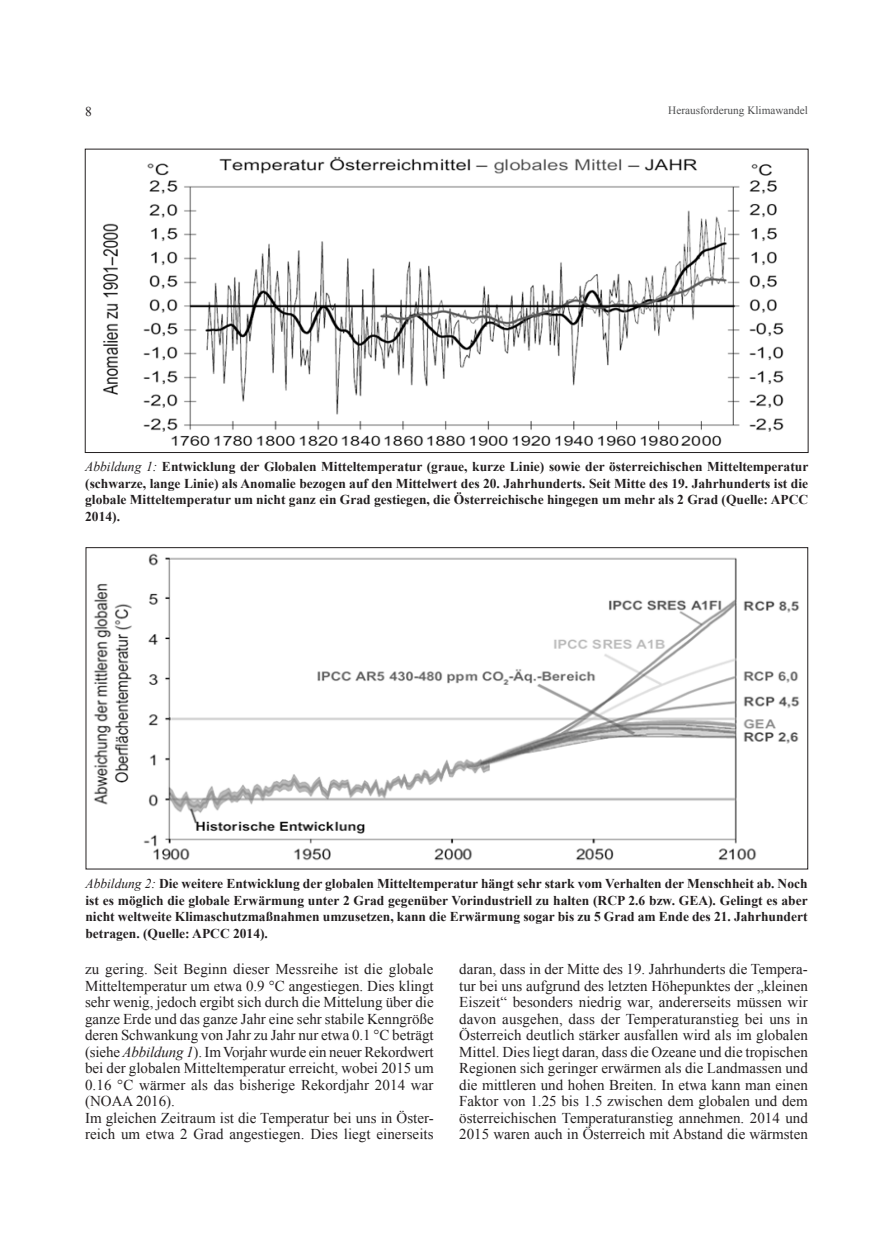
<style>
.page{position:relative;width:893px;height:1234px;background:#fff}
.page>*{position:absolute;margin:0;border:0;box-sizing:border-box;transform-origin:0 0}
.Fließtext{font:15px/16.5px "Times New Roman";color:#231f20;text-align:justify}
.Beschriftung{font:700 13.5px/16.5px "Times New Roman";color:#231f20;text-align:justify}
.t1{font:13.5px "Times New Roman";color:#231f20}
.t2{font:11.25px "Times New Roman";color:#4b4c4d}
.s1{font-weight:400;font-style:italic}
.s2{font-style:italic}
</style>
<div class="page">
<img style="left:103px;top:156px;width:681px;height:290px">
<img style="left:94px;top:553px;width:706px;height:308px">
<p class="t1" style="left:85px;top:102px;width:8px">8</p>
<p class="t2" style="left:668px;top:103px;width:141px">Herausforderung Klimawandel</p>
<p class="Beschriftung" style="left:85px;top:458px;width:725px"><span class="s1">Abbildung 1:</span> Entwicklung der Globalen Mitteltemperatur (graue, kurze Linie) sowie der österreichischen Mitteltemperatur (schwarze, lange Linie) als Anomalie bezogen auf den Mittelwert des 20. Jahrhunderts. Seit Mitte des 19. Jahrhunderts ist die globale Mitteltemperatur um nicht ganz ein Grad gestiegen, die Österreichische hingegen um mehr als 2 Grad (Quelle: APCC 2014).</p>
<p class="Beschriftung" style="left:85px;top:874px;width:724px"><span class="s1">Abbildung 2:</span> Die weitere Entwicklung der globalen Mitteltemperatur hängt sehr stark vom Verhalten der Menschheit ab. Noch ist es möglich die globale Erwärmung unter 2 Grad gegenüber Vorindustriell zu halten (RCP 2.6 bzw. GEA). Gelingt es aber nicht weltweite Klimaschutzmaßnahmen umzusetzen, kann die Erwärmung sogar bis zu 5 Grad am Ende des 21. Jahrhundert betragen. (Quelle: APCC 2014).</p>
<p class="Fließtext" style="left:85px;top:960px;width:350px">zu gering. Seit Beginn dieser Messreihe ist die globale Mitteltemperatur um etwa 0.9 °C angestiegen. Dies klingt sehr wenig, jedoch ergibt sich durch die Mittelung über die ganze Erde und das ganze Jahr eine sehr stabile Kenngröße deren Schwankung von Jahr zu Jahr nur etwa 0.1 °C beträgt (siehe <span class="s2">Abbildung 1</span>). Im Vorjahr wurde ein neuer Rekordwert bei der globalen Mitteltemperatur erreicht, wobei 2015 um 0.16 °C wärmer als das bisherige Rekordjahr 2014 war (NOAA 2016).</p>
<p class="Fließtext" style="left:85px;top:1108px;width:350px">Im gleichen Zeitraum ist die Temperatur bei uns in Öster&shy;reich um etwa 2 Grad angestiegen. Dies liegt einerseits</p>
<p class="Fließtext" style="left:459px;top:960px;width:350px">daran, dass in der Mitte des 19. Jahrhunderts die Tempera&shy;tur bei uns aufgrund des letzten Höhepunktes der „kleinen Eiszeit“ besonders niedrig war, andererseits müssen wir davon ausgehen, dass der Temperaturanstieg bei uns in Österreich deutlich stärker ausfallen wird als im globalen Mittel. Dies liegt daran, dass die Ozeane und die tropischen Regionen sich geringer erwärmen als die Landmassen und die mittleren und hohen Breiten. In etwa kann man einen Faktor von 1.25 bis 1.5 zwischen dem globalen und dem österreichischen Temperaturanstieg annehmen. 2014 und 2015 waren auch in Österreich mit Abstand die wärmsten</p>
</div>
